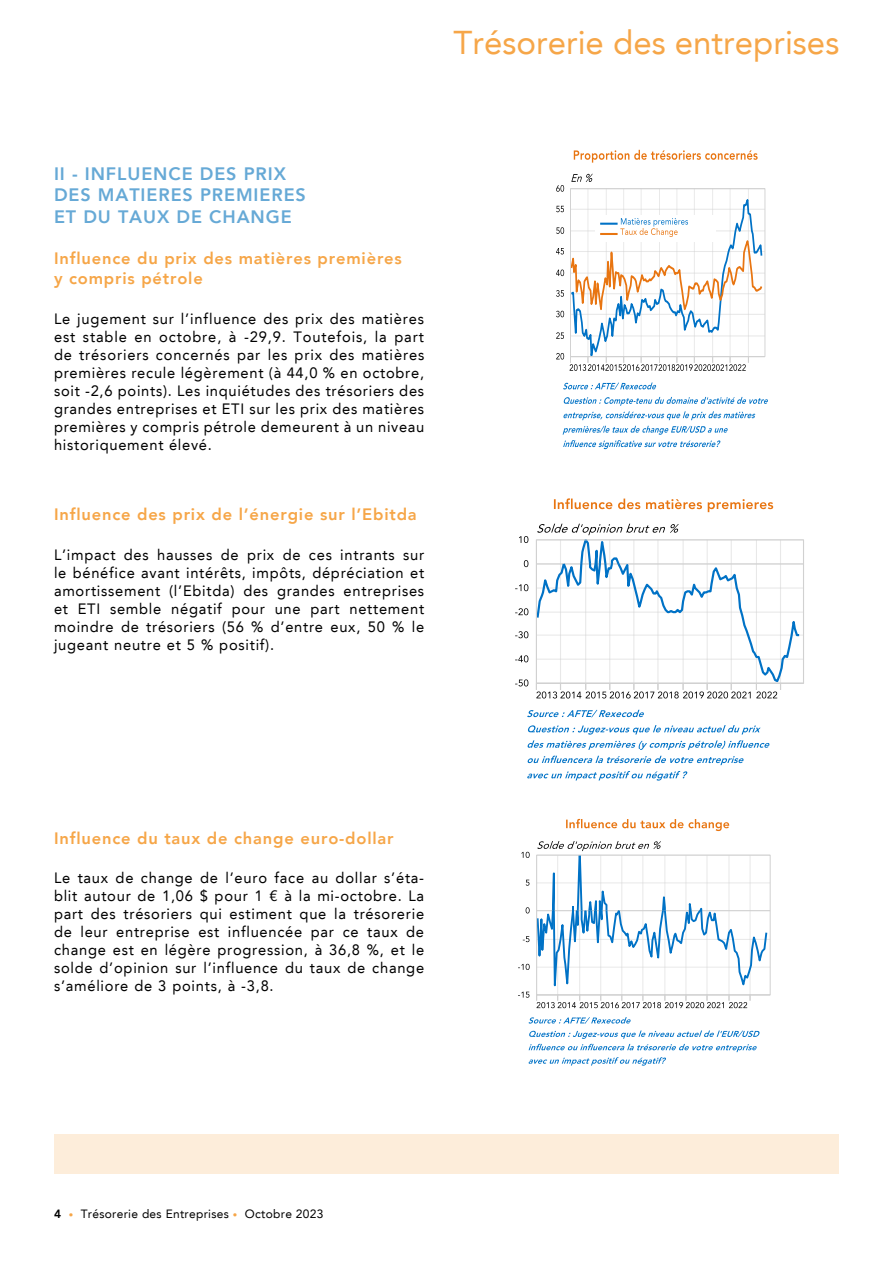
<style>
.page{position:relative;width:893px;height:1263px;background:#fff}
.page>*{position:absolute;margin:0;border:0;box-sizing:border-box;transform-origin:0 0}
.t1{font:33px "Avenir LT";color:#f6a648}
.t2{font:800 18px/21.6px "Avenir LT";letter-spacing:.05em;color:#66a9d6}
.t3{font:800 16.5px/19.8px "Avenir LT";letter-spacing:.05em;color:#f6a648}
.t4{font:15px/18px "Avenir LT";letter-spacing:.05em;color:#000;text-align:justify}
.t5{font:12px "Avenir LT";letter-spacing:.025em;color:#000}
.s1{font-weight:800}
.s2{font-size:9px;color:#f6a648}
</style>
<div class="page">
<svg style="left:574px;top:150px;width:184px;height:13px"></svg>
<hr style="left:570px;top:356px;width:195px;height:1px;background:#d1d1d1">
<svg style="left:556px;top:174px;width:208px;height:197px"></svg>
<svg style="left:563px;top:382px;width:205px;height:68px"></svg>
<hr style="left:537px;top:967px;width:233px;height:1px;background:#eaeaea">
<hr style="left:537px;top:939px;width:233px;height:1px;background:#e5e5e5">
<hr style="left:537px;top:882px;width:233px;height:1px;background:#ebebeb">
<hr style="left:537px;top:910px;width:233px;height:1px;background:#d1d1d1">
<hr style="left:537px;top:994px;width:233px;height:1px;background:#d1d1d1">
<svg style="left:518px;top:818px;width:250px;height:248px"></svg>
<hr style="left:536px;top:659px;width:267px;height:1px;background:#ededed">
<hr style="left:536px;top:634px;width:267px;height:2px;background:#f2f2f2">
<hr style="left:536px;top:611px;width:267px;height:2px;background:#f1f1f1">
<hr style="left:536px;top:587px;width:267px;height:2px;background:#f1f1f1">
<hr style="left:536px;top:563px;width:267px;height:1px;background:#d1d1d1">
<hr style="left:536px;top:683px;width:267px;height:1px;background:#d1d1d1">
<svg style="left:535px;top:498px;width:266px;height:200px"></svg>
<svg style="left:515px;top:679px;width:13px;height:7px"></svg>
<svg style="left:515px;top:655px;width:13px;height:7px"></svg>
<svg style="left:515px;top:631px;width:13px;height:7px"></svg>
<svg style="left:515px;top:608px;width:13px;height:7px"></svg>
<svg style="left:515px;top:584px;width:13px;height:7px"></svg>
<svg style="left:524px;top:560px;width:4px;height:7px"></svg>
<svg style="left:519px;top:536px;width:9px;height:7px"></svg>
<svg style="left:527px;top:710px;width:117px;height:7px"></svg>
<svg style="left:528px;top:725px;width:241px;height:25px"></svg>
<svg style="left:528px;top:756px;width:215px;height:9px"></svg>
<svg style="left:527px;top:771px;width:160px;height:10px"></svg>
<div style="left:54px;top:1134px;width:785px;height:40px;background:#fdedda"></div>
<h1 class="t1" style="left:454px;top:24px;width:387px">Trésorerie des entreprises</h1>
<p class="t2" style="left:54px;top:163px;width:253px">II - INFLUENCE DES PRIX<br>DES MATIERES PREMIERES<br>ET DU TAUX DE CHANGE</p>
<p class="t3" style="left:54px;top:249px;width:349px">Influence du prix des matières premières y compris pétrole</p>
<p class="t4" style="left:54px;top:310px;width:372px">Le jugement sur l’influence des prix des matières est stable en octobre, à -29,9. Toutefois, la part de trésoriers concernés par les prix des matières premières recule légèrement (à 44,0 % en octobre, soit -2,6 points). Les inquiétudes des trésoriers des grandes entreprises et ETI sur les prix des matières premières y compris pétrole demeurent à un niveau historiquement élevé.</p>
<p class="t3" style="left:54px;top:505px;width:364px">Influence des prix de l’énergie sur l’Ebitda</p>
<p class="t4" style="left:54px;top:546px;width:372px">L’impact des hausses de prix de ces intrants sur le bénéfice avant intérêts, impôts, dépréciation et amortissement (l’Ebitda) des grandes entreprises et ETI semble négatif pour une part nettement moindre de trésoriers (56 % d’entre eux, 50 % le jugeant neutre et 5 % positif).</p>
<p class="t3" style="left:54px;top:828px;width:341px">Influence du taux de change euro-dollar</p>
<p class="t4" style="left:54px;top:869px;width:372px">Le taux de change de l’euro face au dollar s’éta&shy;blit autour de 1,06 $ pour 1 € à la mi-octobre. La part des trésoriers qui estiment que la trésorerie de leur entreprise est influencée par ce taux de change est en légère progression, à 36,8 %, et le solde d’opinion sur l’influence du taux de change s’améliore de 3 points, à -3,8.</p>
<p class="t5" style="left:54px;top:1207px;width:271px"><span class="s1">4</span> <span class="s2">•</span> Trésorerie des Entreprises <span class="s2">•</span> Octobre 2023</p>
</div>
